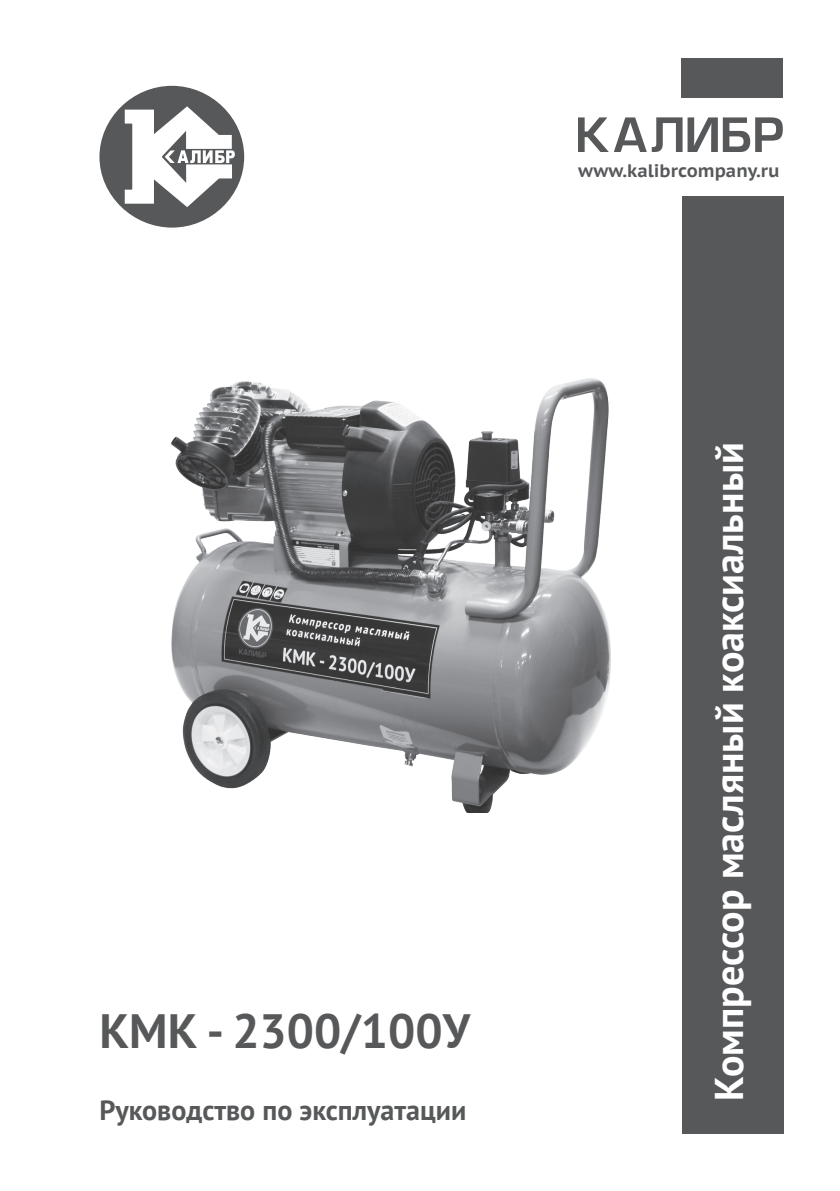
<style>
.page{position:relative;width:840px;height:1191px;background:#fff}
.page>*{position:absolute;margin:0;border:0;box-sizing:border-box;transform-origin:0 0}
.t1{font:700 48px "PT Sans";color:#57585a}
.t2{font:700 40px "PT Sans";color:#fff}
.t3{font:700 28px "PT Sans";color:#57585a}
.t4{font:700 18px "PT Sans Caption";color:#57585a}
</style>
<div class="page">
<div style="left:681px;top:196px;width:101px;height:937px;background:#57585a"></div>
<svg style="left:578px;top:117px;width:204px;height:35px"></svg>
<div style="left:99px;top:86px;width:145px;height:142px;background:#57585a;border-radius:50%"></div>
<svg style="left:124px;top:105px;width:111px;height:103px"></svg>
<div style="left:681px;top:58px;width:101px;height:39px;background:#57585a"></div>
<img style="left:171px;top:378px;width:439px;height:434px">
<p class="t1" style="left:99px;top:999px;width:372px">КМК - 2300/100У</p>
<p class="t3" style="left:99px;top:1092px;width:368px">Руководство по эксплуатации</p>
<p class="t4" style="left:577px;top:159px;width:203px">www.kalibrcompany.ru</p>
<p class="t2" style="left:702px;top:1100px;width:659px;rotate:-90deg">Компрессор масляный коаксиальный</p>
</div>
